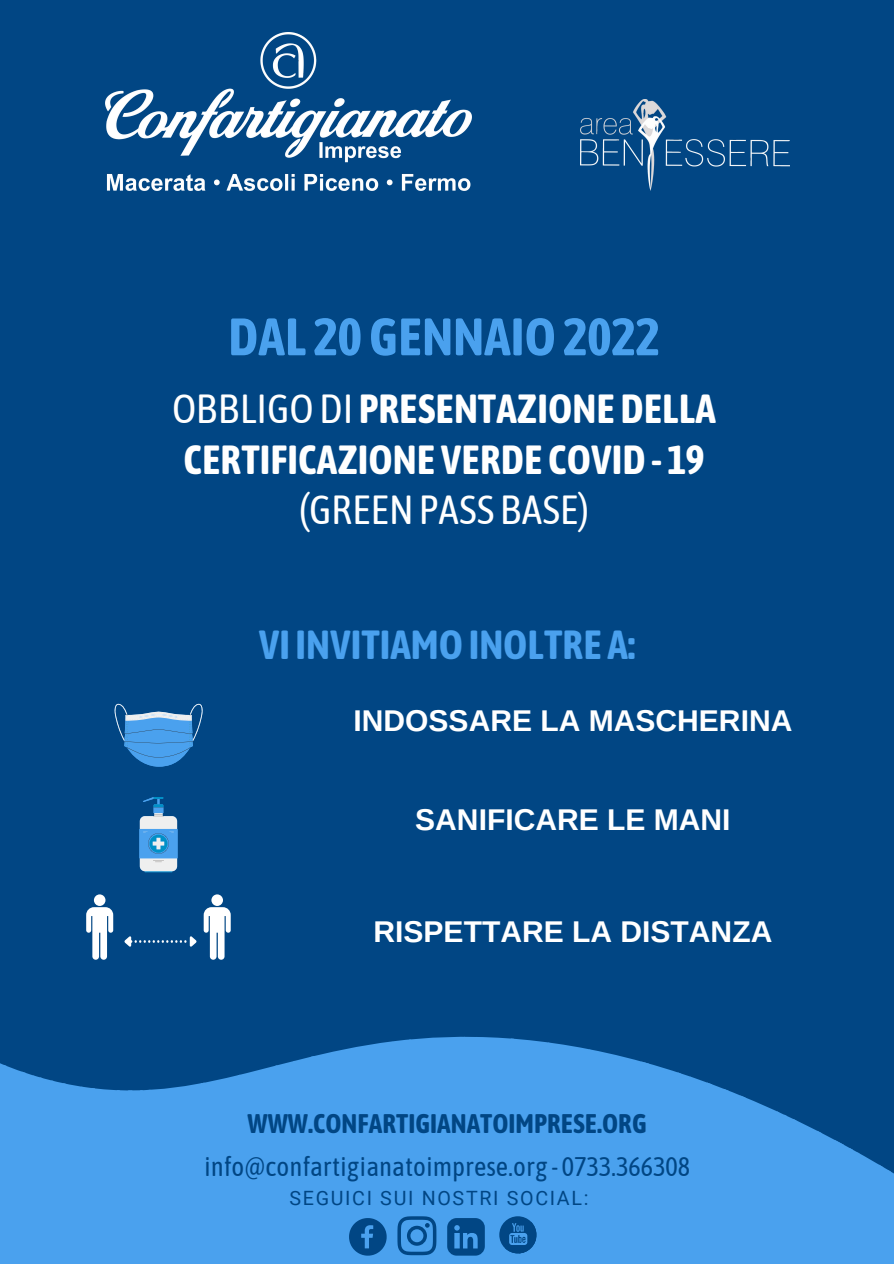
<style>
.page{position:relative;width:894px;height:1264px;background:#fff}
.page>*{position:absolute;margin:0;border:0;box-sizing:border-box;transform-origin:0 0}
.t1{font:700 52.5px "Asap Condensed";color:#4aa1ee}
.t2{font:700 40.5px/50.7px "Asap Condensed";color:#fff}
.t3{font:700 40.5px "Asap Condensed";color:#4aa1ee}
.t4{font:40.5px "Asap Condensed";color:#fff}
.t5{font:700 30px "Arimo";color:#fff}
.t6{font:26.85px "Asap Condensed";color:#014684}
.t7{font:700 26.85px "Asap Condensed";color:#014684}
.t8{font:19.65px "Roboto";letter-spacing:.085em;color:#014684}
.s1{font-weight:400}
</style>
<div class="page">
<div style="left:0;top:0;width:893px;height:1263px;background:#014684"></div>
<svg style="left:0;top:854px;width:893px;height:409px"></svg>
<svg style="left:349px;top:1217px;width:37px;height:38px"></svg>
<svg style="left:397px;top:1216px;width:39px;height:39px"></svg>
<svg style="left:447px;top:1217px;width:37px;height:38px"></svg>
<div style="left:499px;top:1216px;width:37px;height:37px;background:#014684;border-radius:50%"></div>
<svg style="left:504px;top:1221px;width:34px;height:34px"></svg>
<svg style="left:114px;top:703px;width:89px;height:63px"></svg>
<svg style="left:139px;top:797px;width:38px;height:75px"></svg>
<div style="left:94px;top:894px;width:11px;height:12px;background:#fff;border-radius:50%"></div>
<svg style="left:86px;top:907px;width:27px;height:52px"></svg>
<div style="left:211px;top:894px;width:12px;height:12px;background:#fff;border-radius:50%"></div>
<svg style="left:122px;top:907px;width:109px;height:52px"></svg>
<img style="left:105px;top:33px;width:366px;height:157px">
<img style="left:580px;top:100px;width:209px;height:90px">
<p class="t1" style="left:228px;top:306px;width:433px">DAL 20GENNAIO2022</p>
<p class="t2" style="left:172px;top:383px;width:545px"><span class="s1">OBBLIGODI</span> PRESENTAZIONEDELLA<br>CERTIFICAZIONE VERDE COVID- 19</p>
<p class="t4" style="left:299px;top:486px;width:291px">(GREENPASS BASE)</p>
<p class="t3" style="left:259px;top:621px;width:378px">VI INVITIAMOINOLTRE A:</p>
<p class="t5" style="left:353px;top:704px;width:440px">INDOSSARE LA MASCHERINA</p>
<p class="t5" style="left:415px;top:803px;width:317px">SANIFICARE LE MANI</p>
<p class="t5" style="left:373px;top:914px;width:400px">RISPETTARE LA DISTANZA</p>
<p class="t7" style="left:247px;top:1108px;width:401px">WWW.CONFARTIGIANATOIMPRESE.ORG</p>
<p class="t6" style="left:204px;top:1151px;width:487px">info@confartigianatoimprese.org - 0733.366308</p>
<p class="t8" style="left:289px;top:1187px;width:300px">SEGUICI SUI NOSTRI SOCIAL:</p>
</div>
